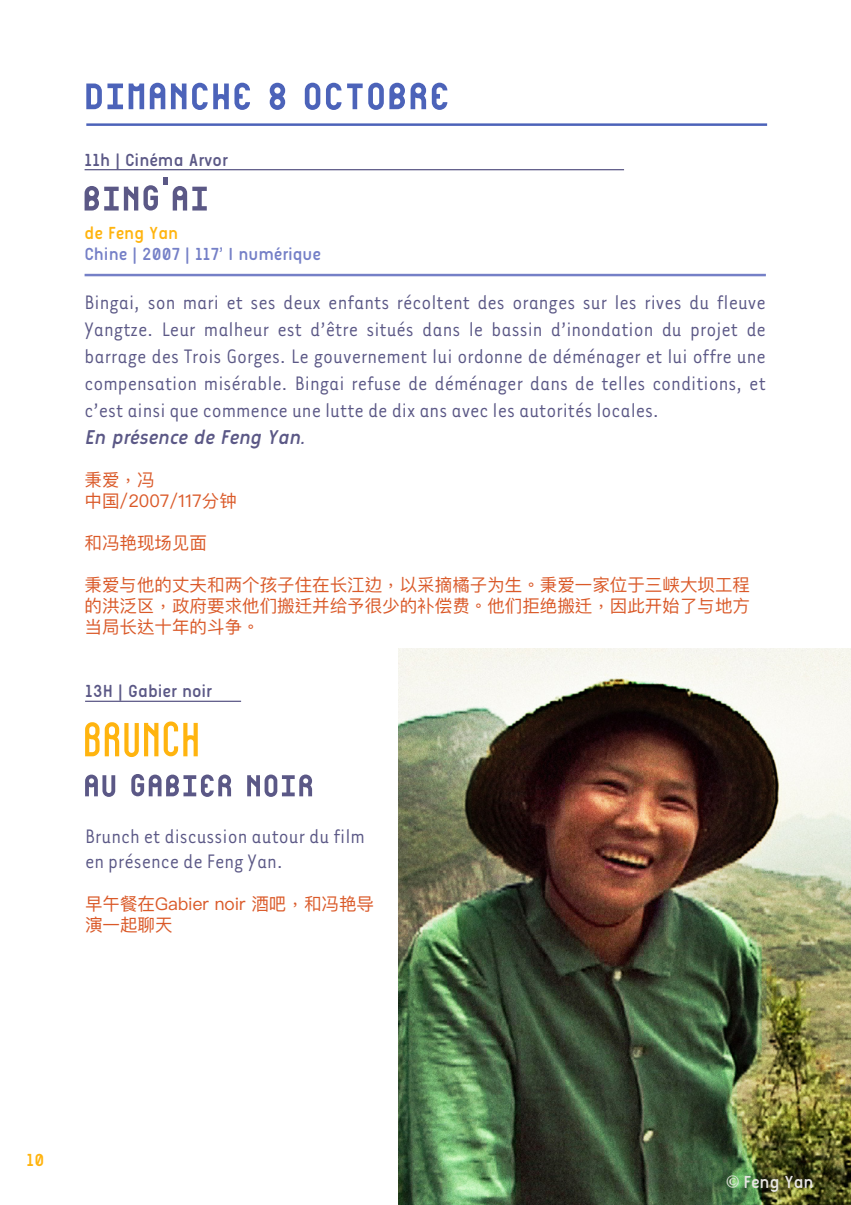
<style>
.page{position:relative;width:851px;height:1205px;background:#fff}
.page>*{position:absolute;margin:0;border:0;box-sizing:border-box;transform-origin:0 0}
.titre_structure{font:70px "brevedecomptoir 3";color:#4c63b9}
.Titre_film{font:65px "brevedecomptoir 3";color:#5b5886}
.Titre_film-2{font:65px "brevedecomptoir 3";color:#ffb40f}
.Titre_film-3{font:57.5px "brevedecomptoir 3";color:#5b5886}
.lieu{font:22.5px/27px "Tarzana Narrow";color:#5b5886;text-align:justify}
.Titre_film-4{font:22.5px "Tarzana Narrow";color:#5b5886}
.lieu-2{font:italic 20px "Easyrounded";color:#5b5886}
.lieu-3{font:17.5px/21px "Ping Fang HK";color:#da5928;text-align:justify}
.dates{font:17.5px "Easyrounded";color:#5b5886}
.infos_films{font:17.5px "Easyrounded";color:#7580c7}
.auteur{font:17.5px "Easyrounded";color:#ffb40f}
.t1{font:17.5px "Easyrounded";color:#e8e6e3}
.s1{font-family:"Ping Fang SC"}
.s2{font-family:"Minion Pro";font-size:20px}
</style>
<div class="page">
<img style="left:399px;top:648px;width:451px;height:557px">
<hr style="left:85px;top:169px;width:539px;height:1px;background:#5b5886">
<hr style="left:85px;top:274px;width:680px;height:2px;background:#7580c7">
<hr style="left:85px;top:701px;width:156px;height:1px;background:#5b5886">
<hr style="left:86px;top:123px;width:681px;height:3px;background:#4c63b9">
<p class="titre_structure" style="left:86px;top:44px;width:368px">dimanche 8 octobre</p>
<p class="dates" style="left:85px;top:150px;width:144px">11h | Cinéma Arvor</p>
<p class="Titre_film" style="left:85px;top:150px;width:129px">bing'ai</p>
<p class="auteur" style="left:85px;top:223px;width:95px">de Feng Yan</p>
<p class="infos_films" style="left:85px;top:244px;width:238px">Chine | 2007 | 117’ I numérique</p>
<p class="lieu" style="left:85px;top:288px;width:682px">Bingai, son mari et ses deux enfants récoltent des oranges sur les rives du fleuve Yangtze. Leur malheur est d’être situés dans le bassin d’inondation du projet de barrage des Trois Gorges. Le gouvernement lui ordonne de déménager et lui offre une compensation misérable. Bingai refuse de déménager dans de telles conditions, et c’est ainsi que commence une lutte de dix ans avec les autorités locales.</p>
<p class="lieu-2" style="left:85px;top:426px;width:225px">En présence de Feng Yan.</p>
<p class="lieu-3" style="left:85px;top:469px;width:89px">秉爱，冯艳</p>
<p class="lieu-3" style="left:85px;top:490px;width:154px">中国/2007/117分钟</p>
<p class="lieu-3" style="left:85px;top:532px;width:124px">和冯<span class="s1">艳</span>现场见面</p>
<p class="lieu-3" style="left:85px;top:574px;width:666px">秉爱与他的丈夫和两个孩子住在长江边，以采摘橘子为生。秉爱一家位于三峡大坝工程的洪泛区，政府要求他们搬迁并给予很少的补偿费。他们拒绝搬迁，因此开始了与地方当局长达十年的斗争。</p>
<p class="dates" style="left:85px;top:681px;width:128px">13H | Gabier noir</p>
<p class="Titre_film-2" style="left:85px;top:696px;width:119px">BRUNCH</p>
<p class="Titre_film-3" style="left:85px;top:743px;width:233px">au gabier noir</p>
<p class="Titre_film-4" style="left:85px;top:822px;width:281px">Brunch et discussion autour du film</p>
<p class="Titre_film-4" style="left:85px;top:847px;width:199px">en présence de Feng Yan.</p>
<p class="lieu-3" style="left:85px;top:892px;width:290px">早午餐在Gabier noir 酒吧，和冯<span class="s1">艳</span>导演一起聊天</p>
<p class="auteur" style="left:27px;top:1150px;width:19px">10</p>
<p class="t1" style="left:725px;top:1172px;width:89px"><span class="s2">©</span> Feng Yan</p>
</div>
